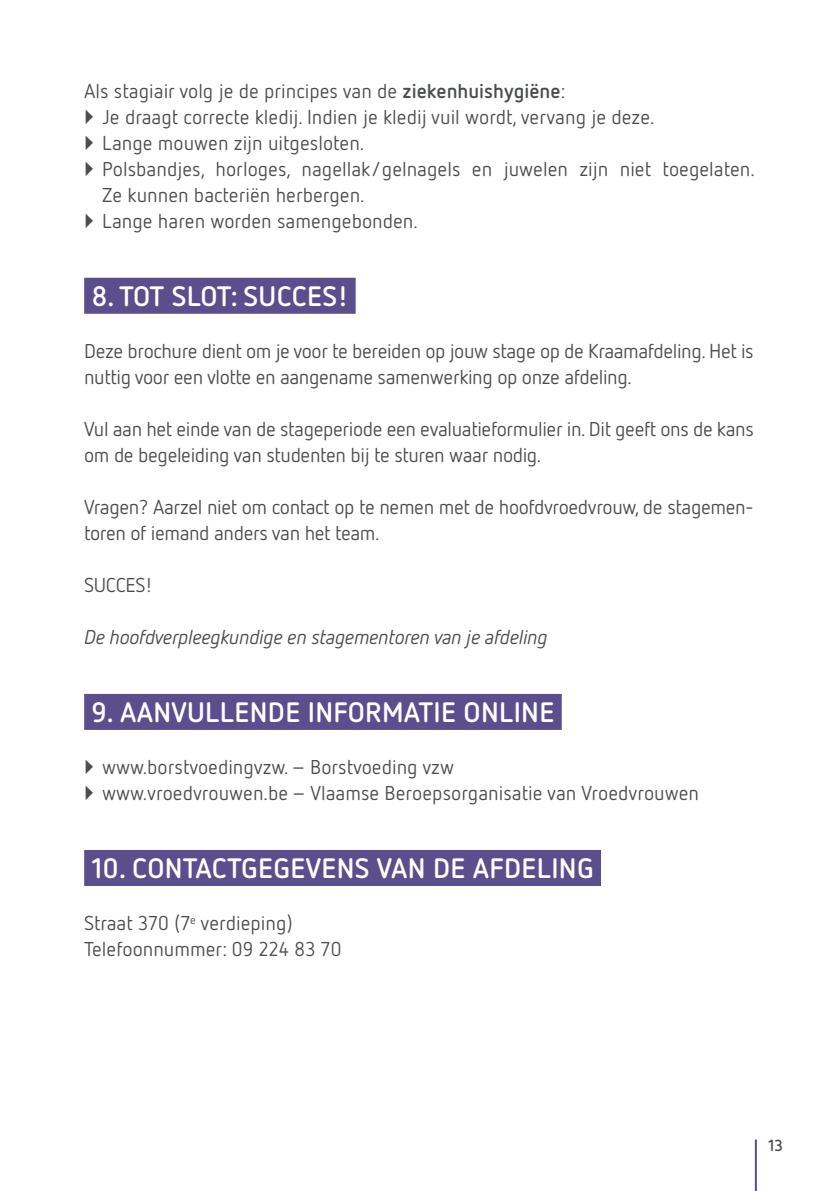
<style>
.page{position:relative;width:840px;height:1191px;background:#fff}
.page>*{position:absolute;margin:0;border:0;box-sizing:border-box;transform-origin:0 0}
.Titel{font:700 28px "Netto OT";letter-spacing:.01em;color:#fff}
.Bodytekst{font:20px/26px "Netto OT";letter-spacing:-.005em;color:#4b4c4d}
.Bodytekst-2{font:italic 20px "Netto OT";letter-spacing:-.02em;color:#4b4c4d}
.Subtitel_1{font:700 16px "Netto OT";color:#4b4c4d}
.s1{font-weight:700}
</style>
<div class="page">
<hr style="left:754px;top:1139px;width:2px;height:52px;background:#5a4e8c">
<div style="left:84px;top:278px;width:271px;height:36px;background:#5a4e8c"></div>
<div style="left:84px;top:694px;width:477px;height:36px;background:#5a4e8c"></div>
<div style="left:84px;top:850px;width:516px;height:36px;background:#5a4e8c"></div>
<p class="Bodytekst" style="left:84px;top:78px;width:482px">Als stagiair volg je de principes van de <span class="s1">ziekenhuishygiëne</span>:</p>
<p class="Bodytekst" style="left:102px;top:104px;width:553px">Je draagt correcte kledij. Indien je kledij vuil wordt, vervang je deze.</p>
<p class="Bodytekst" style="left:102px;top:130px;width:263px">Lange mouwen zijn uitgesloten.</p>
<p class="Bodytekst" style="left:102px;top:156px;width:654px">Polsbandjes, horloges, nagellak/gelnagels en juwelen zijn niet toegelaten.<br>Ze kunnen bacteriën herbergen.</p>
<p class="Bodytekst" style="left:102px;top:208px;width:317px">Lange haren worden samengebonden.</p>
<p class="Titel" style="left:91px;top:279px;width:258px">8. TOT SLOT: SUCCES!</p>
<p class="Bodytekst" style="left:84px;top:338px;width:670px">Deze brochure dient om je voor te bereiden op jouw stage op de Kraamafdeling. Het is nuttig voor een vlotte en aangename samenwerking op onze afdeling.</p>
<p class="Bodytekst" style="left:84px;top:416px;width:670px">Vul aan het einde van de stageperiode een evaluatieformulier in. Dit geeft ons de kans om de begeleiding van studenten bij te sturen waar nodig.</p>
<p class="Bodytekst" style="left:84px;top:494px;width:670px">Vragen? Aarzel niet om contact op te nemen met de hoofdvroedvrouw, de stagemen&shy;toren of iemand anders van het team.</p>
<p class="Bodytekst" style="left:84px;top:572px;width:70px">SUCCES!</p>
<p class="Bodytekst-2" style="left:84px;top:625px;width:465px">De hoofdverpleegkundige en stagementoren van je afdeling</p>
<p class="Titel" style="left:91px;top:695px;width:464px">9. AANVULLENDE INFORMATIE ONLINE</p>
<p class="Bodytekst" style="left:102px;top:754px;width:353px">www.borstvoedingvzw. – Borstvoeding vzw</p>
<p class="Bodytekst" style="left:102px;top:780px;width:598px">www.vroedvrouwen.be – Vlaamse Beroepsorganisatie van Vroedvrouwen</p>
<p class="Titel" style="left:91px;top:851px;width:503px">10. CONTACTGEGEVENS VAN DE AFDELING</p>
<p class="Bodytekst" style="left:84px;top:910px;width:210px">Straat 370 (7<sup>e</sup> verdieping)</p>
<p class="Bodytekst" style="left:84px;top:936px;width:259px">Telefoonnummer: 09 224 83 70</p>
<p class="Subtitel_1" style="left:767px;top:1135px;width:16px">13</p>
</div>
